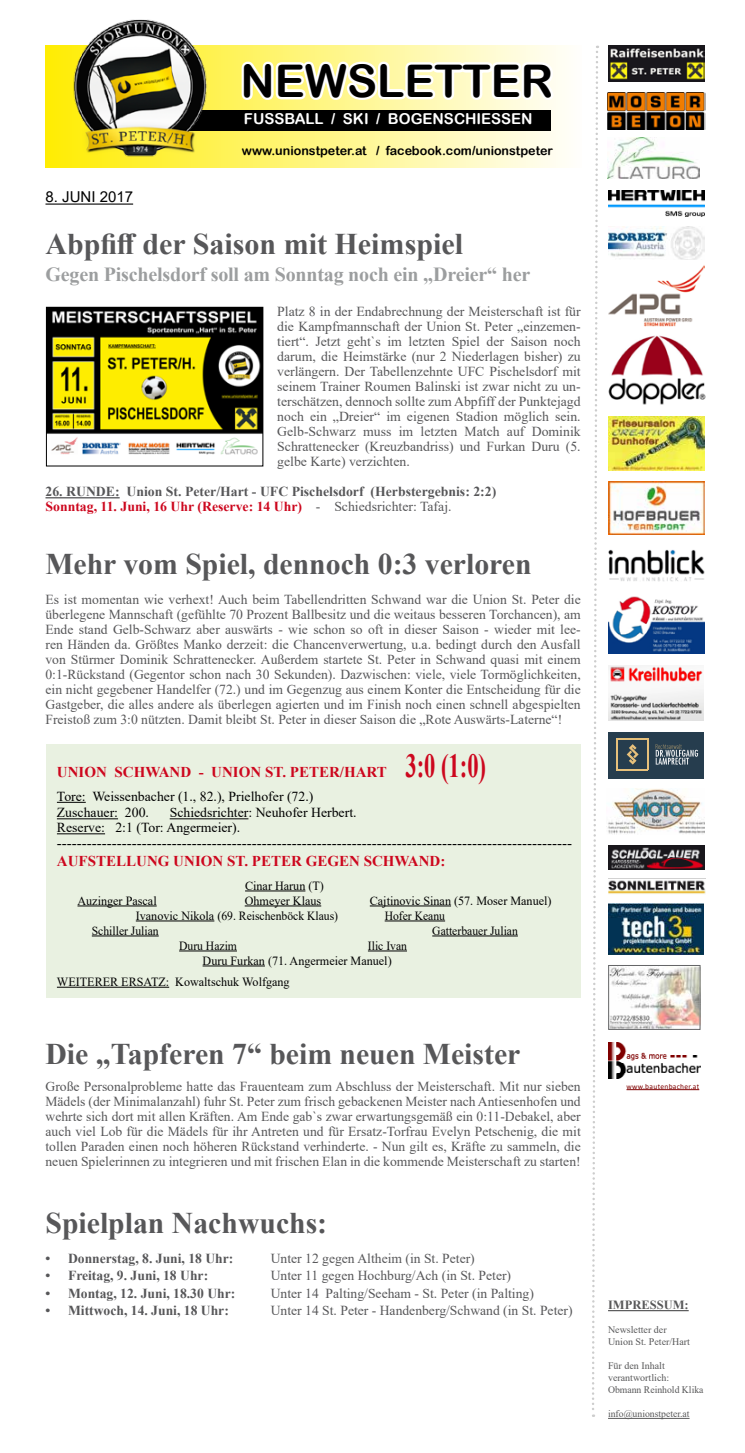
<style>
.page{position:relative;width:745px;height:1453px;background:#fff}
.page>*{position:absolute;margin:0;border:0;box-sizing:border-box;transform-origin:0 0}
.t1{font:45px "Arial Rounded MT Bold";color:#000}
.t2{font:700 33.75px "Times New Roman";color:#cd071e;scale:.67 1}
.t3{font:700 30px "Times New Roman";color:#575759}
.t4{font:700 20px "Times New Roman";letter-spacing:-.01em;color:#9c9e9f}
.t5{font:15px "Times New Roman";color:#000}
.t6{font:700 15px "Times New Roman";color:#cd071e}
.t7{font:15px "Arial Rounded MT Bold";color:#fff}
.t8{font:15px "Arial";color:#000}
.t9{font:13.75px/15px "Times New Roman";color:#575759;text-align:justify}
.t10{font:700 13.75px/15px "Times New Roman";color:#575759}
.t11{font:13.75px/16.5px "Times New Roman";color:#000}
.t12{font:12.5px "Times New Roman";color:#000}
.t13{font:12.5px/15px "Times New Roman";color:#000;scale:.93 1}
.t14{font:12.5px "Arial Rounded MT Bold";color:#000}
.t15{font:700 12.5px "Times New Roman";color:#585859}
.t16{font:10px/12px "Times New Roman";color:#585859}
.t17{font:7.5px "Calibri";letter-spacing:.04em;color:#7f0000}
.s1{color:#cd071e}
.s2{font-weight:400}
</style>
<div class="page">
<hr style="left:45px;top:203px;width:88px;height:2px;background:#000">
<hr style="left:45px;top:497px;width:75px;height:1px;background:#575759">
<svg style="left:592px;top:46px;width:7px;height:1371px"></svg>
<img style="left:608px;top:880px;width:97px;height:14px">
<img style="left:608px;top:335px;width:98px;height:70px">
<img style="left:608px;top:416px;width:95px;height:54px">
<img style="left:608px;top:481px;width:95px;height:54px">
<img style="left:608px;top:596px;width:95px;height:58px">
<img style="left:608px;top:666px;width:95px;height:54px">
<div style="left:608px;top:732px;width:95px;height:46px;background:#263d4e"></div>
<hr style="left:616px;top:739px;width:1px;height:31px;background:#e6c07b">
<hr style="left:646px;top:739px;width:1px;height:31px;background:#e6c07b">
<hr style="left:616px;top:769px;width:31px;height:1px;background:#e6c07b">
<hr style="left:616px;top:739px;width:31px;height:1px;background:#e6c07b">
<svg style="left:626px;top:744px;width:12px;height:20px"></svg>
<svg style="left:655px;top:744px;width:42px;height:21px"></svg>
<img style="left:606px;top:788px;width:98px;height:46px">
<img style="left:608px;top:845px;width:95px;height:25px">
<img style="left:608px;top:903px;width:95px;height:51px">
<hr style="left:607px;top:1310px;width:81px;height:1px;background:#585859">
<hr style="left:607px;top:1418px;width:82px;height:1px;background:#585859">
<div style="left:45px;top:45px;width:536px;height:122px;background:linear-gradient(to right,#ffed02,#fffefb)"></div>
<svg style="left:238px;top:53px;width:319px;height:55px"></svg>
<div style="left:187px;top:110px;width:363px;height:20px;background:#000"></div>
<img style="left:63px;top:19px;width:153px;height:138px">
<img style="left:608px;top:45px;width:95px;height:37px">
<img style="left:607px;top:92px;width:97px;height:37px">
<img style="left:608px;top:191px;width:95px;height:26px">
<img style="left:608px;top:227px;width:95px;height:33px">
<img style="left:607px;top:138px;width:92px;height:40px">
<img style="left:608px;top:266px;width:95px;height:60px">
<img style="left:608px;top:549px;width:95px;height:32px">
<img style="left:610px;top:967px;width:87px;height:60px">
<div style="left:608px;top:965px;width:91px;height:64px;border:1px solid #646567"></div>
<img style="left:608px;top:1042px;width:91px;height:36px">
<hr style="left:626px;top:1089px;width:72px;height:1px;background:#7f0000">
<img style="left:48px;top:309px;width:213px;height:146px">
<div style="left:46px;top:307px;width:217px;height:159px;border:1px solid #000"></div>
<div style="left:46px;top:744px;width:534px;height:253px;background:#e9f1e1"></div>
<svg style="left:57px;top:802px;width:29px;height:1px"></svg>
<hr style="left:57px;top:818px;width:61px;height:1px;background:#000">
<hr style="left:169px;top:818px;width:79px;height:1px;background:#000">
<hr style="left:57px;top:833px;width:48px;height:1px;background:#000">
<hr style="left:245px;top:891px;width:60px;height:1px;background:#000">
<hr style="left:77px;top:906px;width:80px;height:1px;background:#000">
<hr style="left:244px;top:906px;width:77px;height:1px;background:#000">
<hr style="left:369px;top:906px;width:82px;height:1px;background:#000">
<hr style="left:136px;top:921px;width:78px;height:1px;background:#000">
<hr style="left:384px;top:921px;width:61px;height:1px;background:#000">
<hr style="left:92px;top:936px;width:67px;height:1px;background:#000">
<hr style="left:432px;top:936px;width:85px;height:1px;background:#000">
<hr style="left:179px;top:951px;width:58px;height:1px;background:#000">
<hr style="left:367px;top:951px;width:40px;height:1px;background:#000">
<hr style="left:202px;top:966px;width:63px;height:1px;background:#000">
<hr style="left:57px;top:987px;width:112px;height:1px;background:#000">
<h1 class="t1" style="left:240px;top:54px;width:314px">NEWSLETTER</h1>
<p class="t7" style="left:244px;top:110px;width:290px">FUSSBALL / SKI / BOGENSCHIESSEN</p>
<p class="t14" style="left:242px;top:143px;width:312px">www.unionstpeter.at / facebook.com/unionstpeter</p>
<p class="t8" style="left:45px;top:187px;width:89px">8. JUNI 2017</p>
<h3 class="t3" style="left:45px;top:222px;width:419px">Abpfiff der Saison mit Heimspiel</h3>
<h3 class="t4" style="left:45px;top:260px;width:486px">Gegen Pischelsdorf soll am Sonntag noch ein „Dreier“ her</h3>
<p class="t9" style="left:277px;top:304px;width:305px">Platz 8 in der Endabrechnung der Meisterschaft ist für die Kampfmannschaft der Union St. Peter „einzemen&shy;tiert“. Jetzt geht`s im letzten Spiel der Saison noch darum, die Heimstärke (nur 2 Niederlagen bisher) zu verlängern. Der Tabellenzehnte UFC Pischelsdorf mit seinem Trainer Roumen Balinski ist zwar nicht zu un&shy;terschätzen, dennoch sollte zum Abpfiff der Punktejagd noch ein „Dreier“ im eigenen Stadion möglich sein.<br>Gelb-Schwarz muss im letzten Match auf Dominik Schrattenecker (Kreuzbandriss) und Furkan Duru (5. gelbe Karte) verzichten.</p>
<p class="t10" style="left:45px;top:484px;width:452px">26. RUNDE: Union St. Peter/Hart - UFC Pischelsdorf (Herbstergebnis: 2:2)<br><span class="s1">Sonntag, 11. Juni, 16 Uhr (Reserve: 14 Uhr)</span> <span class="s2">- Schiedsrichter: Tafaj.</span></p>
<h3 class="t3" style="left:45px;top:542px;width:487px">Mehr vom Spiel, dennoch 0:3 verloren</h3>
<p class="t9" style="left:45px;top:591px;width:536px">Es ist momentan wie verhext! Auch beim Tabellendritten Schwand war die Union St. Peter die überlegene Mannschaft (gefühlte 70 Prozent Ballbesitz und die weitaus besseren Torchancen), am Ende stand Gelb-Schwarz aber auswärts - wie schon so oft in dieser Saison - wieder mit lee&shy;ren Händen da. Größtes Manko derzeit: die Chancenverwertung, u.a. bedingt durch den Ausfall von Stürmer Dominik Schrattenecker. Außerdem startete St. Peter in Schwand quasi mit einem 0:1-Rückstand (Gegentor schon nach 30 Sekunden). Dazwischen: viele, viele Tormöglichkeiten, ein nicht gegebener Handelfer (72.) und im Gegenzug aus einem Konter die Entscheidung für die Gastgeber, die alles andere als überlegen agierten und im Finish noch einen schnell abgespielten Freistoß zum 3:0 nützten. Damit bleibt St. Peter in dieser Saison die „Rote Auswärts-Laterne“!</p>
<p class="t6" style="left:57px;top:761px;width:331px">UNION SCHWAND - UNION ST. PETER/HART</p>
<h2 class="t2" style="left:405px;top:741px;width:122px">3:0 (1:0)</h2>
<p class="t11" style="left:57px;top:787px;width:258px">Tore: Weissenbacher (1., 82.), Prielhofer (72.)<br>Zuschauer: 200.</p>
<p class="t11" style="left:57px;top:805px;width:301px;line-height:15px;text-indent:113px">Schiedsrichter: Neuhofer Herbert.<br>Reserve: 2:1 (Tor: Angermeier).</p>
<p class="t5" style="left:57px;top:832px;width:516px">-------------------------------------------------------------------------------------------------------</p>
<p class="t6" style="left:57px;top:850px;width:390px">AUFSTELLUNG UNION ST. PETER GEGEN SCHWAND:</p>
<p class="t12" style="left:245px;top:876px;width:80px">Cinar Harun (T)</p>
<p class="t12" style="left:77px;top:891px;width:81px">Auzinger Pascal</p>
<p class="t12" style="left:244px;top:891px;width:78px">Ohmeyer Klaus</p>
<p class="t12" style="left:369px;top:891px;width:183px">Cajtinovic Sinan (57. Moser Manuel)</p>
<p class="t12" style="left:136px;top:906px;width:204px">Ivanovic Nikola (69. Reischenböck Klaus)</p>
<p class="t13" style="left:384px;top:907px;width:66px">Hofer Keanu</p>
<p class="t13" style="left:92px;top:922px;width:73px">Schiller Julian</p>
<p class="t13" style="left:432px;top:922px;width:93px">Gatterbauer Julian</p>
<p class="t13" style="left:179px;top:937px;width:64px">Duru Hazim</p>
<p class="t13" style="left:202px;top:937px;width:221px;text-indent:165px">Ilic Ivan<br>Duru Furkan (71. Angermeier Manuel)</p>
<p class="t12" style="left:57px;top:973px;width:234px">WEITERER ERSATZ: Kowaltschuk Wolfgang</p>
<h3 class="t3" style="left:45px;top:1032px;width:476px">Die „Tapferen 7“ beim neuen Meister</h3>
<p class="t9" style="left:45px;top:1079px;width:536px">Große Personalprobleme hatte das Frauenteam zum Abschluss der Meisterschaft. Mit nur sieben Mädels (der Minimalanzahl) fuhr St. Peter zum frisch gebackenen Meister nach Antiesenhofen und wehrte sich dort mit allen Kräften. Am Ende gab`s zwar erwartungsgemäß ein 0:11-Debakel, aber auch viel Lob für die Mädels für ihr Antreten und für Ersatz-Torfrau Evelyn Petschenig, die mit tollen Paraden einen noch höheren Rückstand verhinderte. - Nun gilt es, Kräfte zu sammeln, die neuen Spielerinnen zu integrieren und mit frischen Elan in die kommende Meisterschaft zu starten!</p>
<h3 class="t3" style="left:45px;top:1201px;width:283px">Spielplan Nachwuchs:</h3>
<p class="t10" style="left:45px;top:1250px;width:189px">• Donnerstag, 8. Juni, 18 Uhr:</p>
<p class="t9" style="left:270px;top:1250px;width:205px">Unter 12 gegen Altheim (in St. Peter)</p>
<p class="t10" style="left:45px;top:1267px;width:164px">• Freitag, 9. Juni, 18 Uhr:</p>
<p class="t9" style="left:270px;top:1267px;width:242px">Unter 11 gegen Hochburg/Ach (in St. Peter)</p>
<p class="t10" style="left:45px;top:1285px;width:191px">• Montag, 12. Juni, 18.30 Uhr:</p>
<p class="t9" style="left:270px;top:1285px;width:264px">Unter 14 Palting/Seeham - St. Peter (in Palting)</p>
<p class="t10" style="left:45px;top:1302px;width:185px">• Mittwoch, 14. Juni, 18 Uhr:</p>
<p class="t9" style="left:270px;top:1302px;width:303px">Unter 14 St. Peter - Handenberg/Schwand (in St. Peter)</p>
<p class="t17" style="left:626px;top:1081px;width:74px">www.bautenbacher.at</p>
<p class="t15" style="left:607px;top:1296px;width:82px">IMPRESSUM:</p>
<p class="t16" style="left:607px;top:1323px;width:83px">Newsletter der<br>Union St. Peter/Hart</p>
<p class="t16" style="left:607px;top:1359px;width:97px">Für den Inhalt verantwortlich:<br>Obmann Reinhold Klika</p>
<p class="t16" style="left:607px;top:1407px;width:83px">info@unionstpeter.at</p>
</div>
